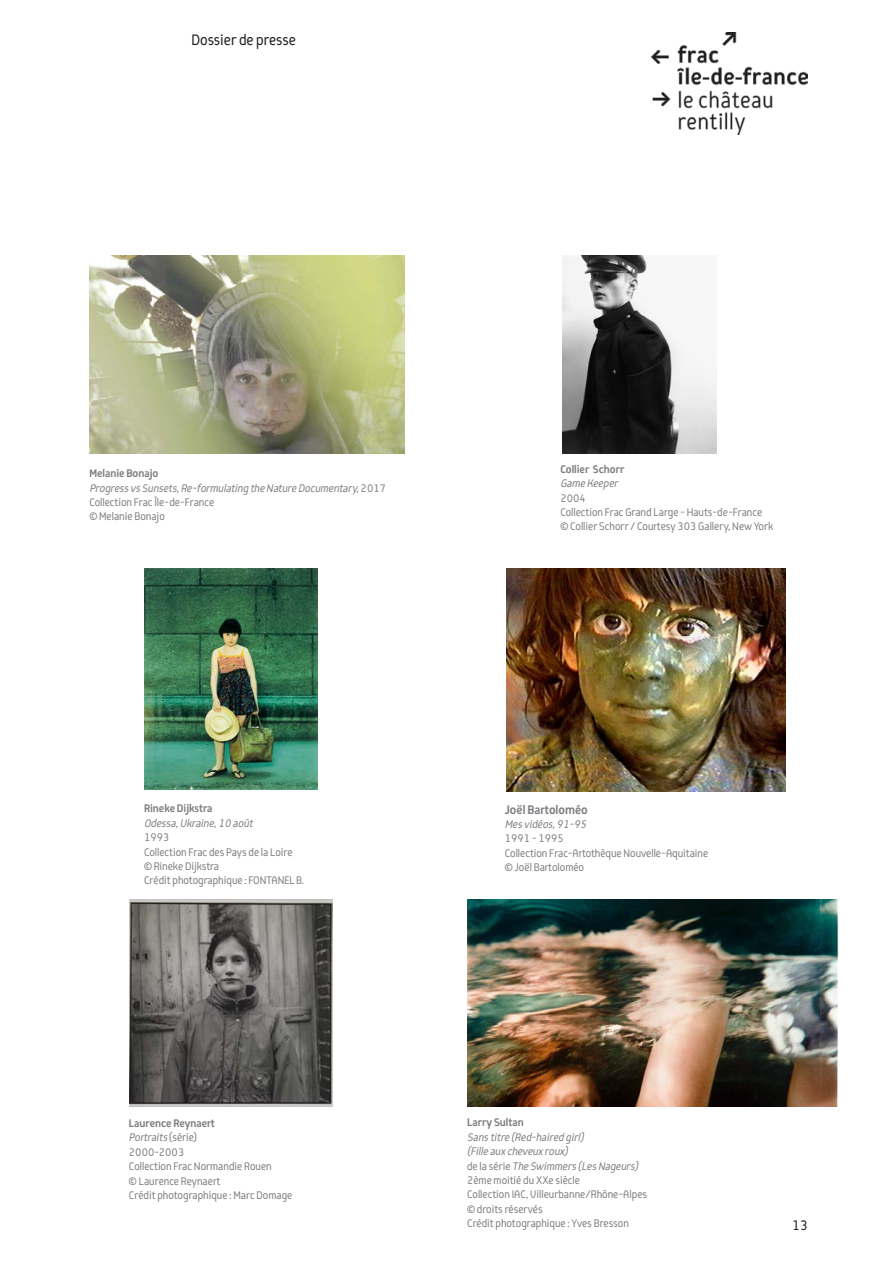
<style>
.page{position:relative;width:893px;height:1263px;background:#fff}
.page>*{position:absolute;margin:0;border:0;box-sizing:border-box;transform-origin:0 0}
.t1{font:16.5px "AB Eiffel";color:#231f20}
.t2{font:15px "AB Eiffel";color:#231f20}
.ab_coté_-_8pt{font:700 13.5px "AB Eiffel";color:#7e8083}
.ab_coté_-_8pt-2{font:12px/14.4px "AB Eiffel";color:#7e8083}
.ab_coté_-_8pt-3{font:italic 12px/14.4px "AB Eiffel";color:#7e8083}
.ab_coté_-_8pt-4{font:700 12px "AB Eiffel";color:#7e8083}
.s1{font-weight:700;font-style:normal}
.s2{font-style:normal}
.s3{font-style:italic}
</style>
<div class="page">
<img style="left:652px;top:33px;width:156px;height:102px">
<img style="left:89px;top:255px;width:316px;height:199px">
<img style="left:562px;top:255px;width:154px;height:199px">
<img style="left:144px;top:568px;width:174px;height:222px">
<img style="left:506px;top:568px;width:279px;height:223px">
<img style="left:130px;top:900px;width:202px;height:206px">
<img style="left:467px;top:900px;width:371px;height:206px">
<h1 class="t1" style="left:191px;top:32px;width:106px">Dossier de presse</h1>
<p class="ab_coté_-_8pt-3" style="left:89px;top:466px;width:298px"><span class="s1">Melanie Bonajo<br></span>Progress vs Sunsets,Re-formulating the Nature Documentary,<span class="s2">2 0 1 7</span></p>
<p class="ab_coté_-_8pt-2" style="left:89px;top:495px;width:126px">Collection Frac Île-de-France</p>
<p class="ab_coté_-_8pt-2" style="left:89px;top:510px;width:77px">© Melanie Bonajo</p>
<p class="ab_coté_-_8pt-4" style="left:560px;top:463px;width:66px">Collier Schorr</p>
<p class="ab_coté_-_8pt-3" style="left:560px;top:476px;width:61px">Game Keeper</p>
<p class="ab_coté_-_8pt-2" style="left:560px;top:491px;width:203px">2004<br>Collection Frac Grand Large - Hauts-de-France</p>
<p class="ab_coté_-_8pt-2" style="left:560px;top:520px;width:214px">© Collier Schorr / Courtesy 303 Gallery, New York</p>
<p class="ab_coté_-_8pt-4" style="left:144px;top:802px;width:70px">Rineke Dijkstra</p>
<p class="ab_coté_-_8pt-2" style="left:144px;top:816px;width:150px"><span class="s3">Odessa,Ukraine,10 août<br></span>1993<br>Collection Frac des Pays de la Loire</p>
<p class="ab_coté_-_8pt-2" style="left:144px;top:859px;width:77px">© Rineke Dijkstra</p>
<p class="ab_coté_-_8pt-2" style="left:144px;top:874px;width:162px">Crédit photographique : FONTANEL B.</p>
<p class="ab_coté_-_8pt-4" style="left:129px;top:1117px;width:87px">Laurence Reynaert</p>
<p class="ab_coté_-_8pt-3" style="left:129px;top:1131px;width:70px">Portraits <span class="s2">(s é ri e)</span></p>
<p class="ab_coté_-_8pt-2" style="left:129px;top:1145px;width:57px">2000-2003</p>
<p class="ab_coté_-_8pt-2" style="left:129px;top:1159px;width:144px">Collection Frac Normandie Rouen</p>
<p class="ab_coté_-_8pt-2" style="left:129px;top:1174px;width:93px">© Laurence Reynaert</p>
<p class="ab_coté_-_8pt-2" style="left:129px;top:1188px;width:165px">Crédit photographique : Marc Domage</p>
<p class="ab_coté_-_8pt" style="left:505px;top:802px;width:85px">Joël Bartoloméo</p>
<p class="ab_coté_-_8pt-3" style="left:505px;top:817px;width:86px">Mes vidéos,91-95</p>
<p class="ab_coté_-_8pt-2" style="left:505px;top:832px;width:205px">1991 - 1995<br>Collection Frac-Artothèque Nouvelle-Aquitaine</p>
<p class="ab_coté_-_8pt-2" style="left:505px;top:860px;width:81px">© Joël Bartoloméo</p>
<p class="ab_coté_-_8pt-3" style="left:467px;top:1116px;width:120px"><span class="s1">Larry Sultan<br></span>Sans titre (Red-haired girl)</p>
<p class="ab_coté_-_8pt-3" style="left:467px;top:1144px;width:104px">(Fille aux cheveux roux)</p>
<p class="ab_coté_-_8pt-3" style="left:467px;top:1159px;width:175px"><span class="s2">d e l a s é r i e</span> The Swimmers (Les Nageurs)</p>
<p class="ab_coté_-_8pt-2" style="left:467px;top:1173px;width:114px">2ème moitié du XXe siècle</p>
<p class="ab_coté_-_8pt-2" style="left:467px;top:1188px;width:182px">Collection IAC, Villeurbanne/Rhône-Alpes</p>
<p class="ab_coté_-_8pt-2" style="left:467px;top:1202px;width:77px">© droits réservés</p>
<p class="ab_coté_-_8pt-2" style="left:467px;top:1216px;width:163px">Crédit photographique : Yves Bresson</p>
<p class="t2" style="left:792px;top:1217px;width:17px">13</p>
</div>
